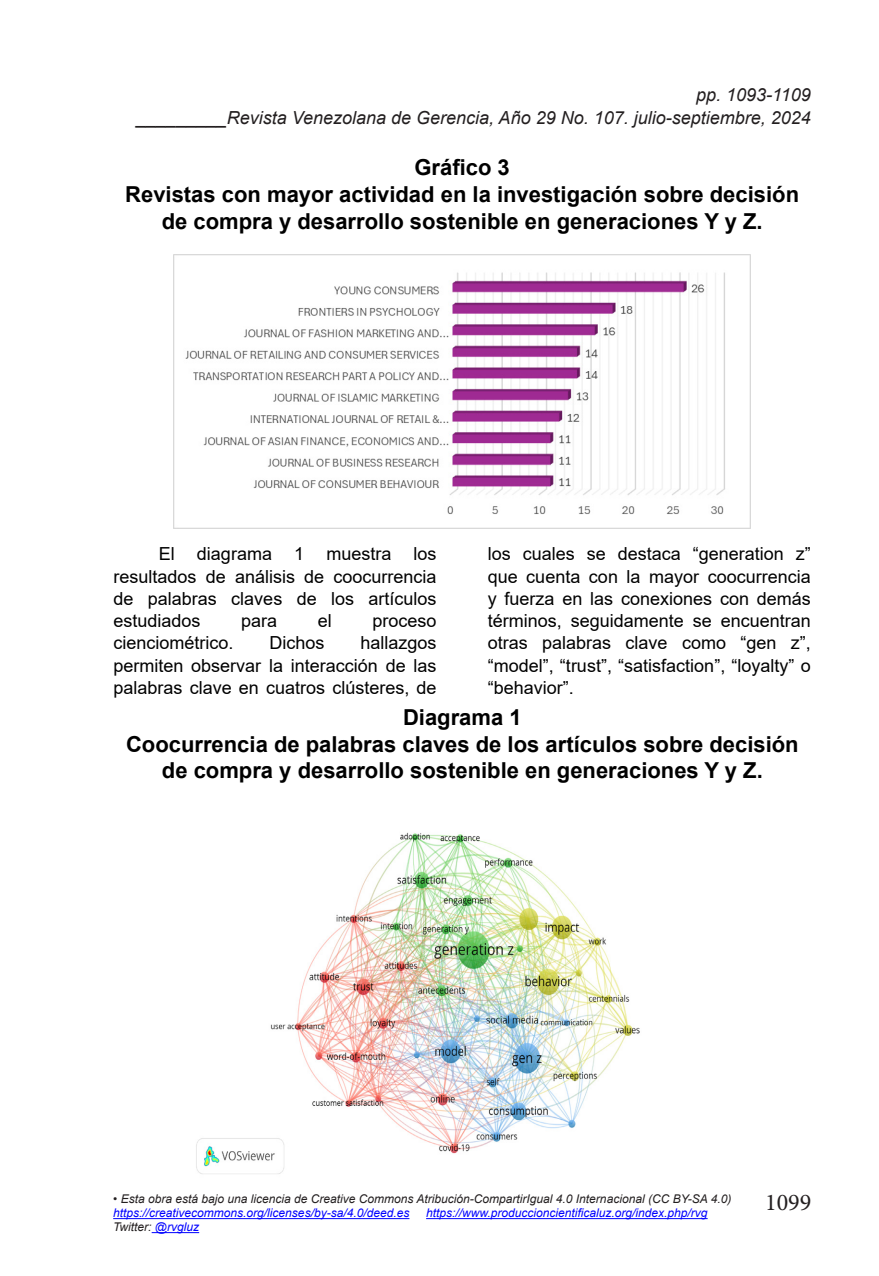
<style>
.page{position:relative;width:879px;height:1276px;background:#fff}
.page>*{position:absolute;margin:0;border:0;box-sizing:border-box;transform-origin:0 0}
.t1{font:24px "Minion Pro";color:#231f20}
.t2{font:700 22px/27.2px "Arial";color:#000;text-align:center}
.t3{font:18px/22.2px "Arial";color:#000;text-align:justify}
.t4{font:italic 18px "Arial";color:#231f20}
.t5{font:italic 12px "Arial";color:#231f20}
.t6{font:italic 12px "Arial";color:#00f}
.s1{color:#00f}
</style>
<div class="page">
<hr style="left:113px;top:1218px;width:296px;height:1px;background:#00f">
<hr style="left:426px;top:1218px;width:281px;height:1px;background:#00f">
<hr style="left:152px;top:1232px;width:47px;height:1px;background:#00f">
<img style="left:174px;top:254px;width:576px;height:274px">
<img style="left:196px;top:832px;width:444px;height:342px">
<p class="t4" style="left:696px;top:83px;width:116px">pp. 1093-1109</p>
<p class="t4" style="left:137px;top:106px;width:676px">_________Revista Venezolana de Gerencia, Año 29 No. 107. julio-septiembre, 2024</p>
<p class="t2" style="left:125px;top:154px;width:675px">Gráfico 3<br>Revistas con mayor actividad en la investigación sobre decisión de compra y desarrollo sostenible en generaciones Y y Z.</p>
<p class="t3" style="left:113px;top:543px;width:325px;text-indent:45px">El diagrama 1 muestra los resultados de análisis de coocurrencia de palabras claves de los artículos estudiados</p>
<p class="t3" style="left:241px;top:609px;width:38px">para</p>
<p class="t3" style="left:318px;top:609px;width:16px">el</p>
<p class="t3" style="left:372px;top:609px;width:66px">proceso</p>
<p class="t3" style="left:113px;top:632px;width:122px">cienciométrico.</p>
<p class="t3" style="left:269px;top:632px;width:57px">Dichos</p>
<p class="t3" style="left:113px;top:632px;width:325px;text-indent:247px">hallazgos permiten observar la interacción de las palabras clave en cuatros clústeres, de</p>
<p class="t3" style="left:488px;top:543px;width:325px">los cuales se destaca “generation z” que cuenta con la mayor coocurrencia y fuerza en las conexiones con demás términos, seguidamente se encuentran otras palabras clave como “gen z”, “model”, “trust”, “satisfaction”, “loyalty” o “behavior”.</p>
<p class="t2" style="left:126px;top:704px;width:674px;line-height:26.6px">Diagrama 1<br>Coocurrencia de palabras claves de los artículos sobre decisión de compra y desarrollo sostenible en generaciones Y y Z.</p>
<p class="t5" style="left:113px;top:1191px;width:620px">• Esta obra está bajo una licencia de Creative Commons Atribución-CompartirIgual 4.0 Internacional (CC BY-SA 4.0)</p>
<p class="t6" style="left:113px;top:1205px;width:298px">https://creativecommons.org/licenses/by-sa/4.0/deed.es</p>
<p class="t6" style="left:426px;top:1205px;width:283px">https://www.produccioncientificaluz.org/index.php/rvg</p>
<p class="t5" style="left:113px;top:1219px;width:87px">Twitter: <span class="s1">@rvgluz</span></p>
<h1 class="t1" style="left:765px;top:1186px;width:48px">1099</h1>
</div>
